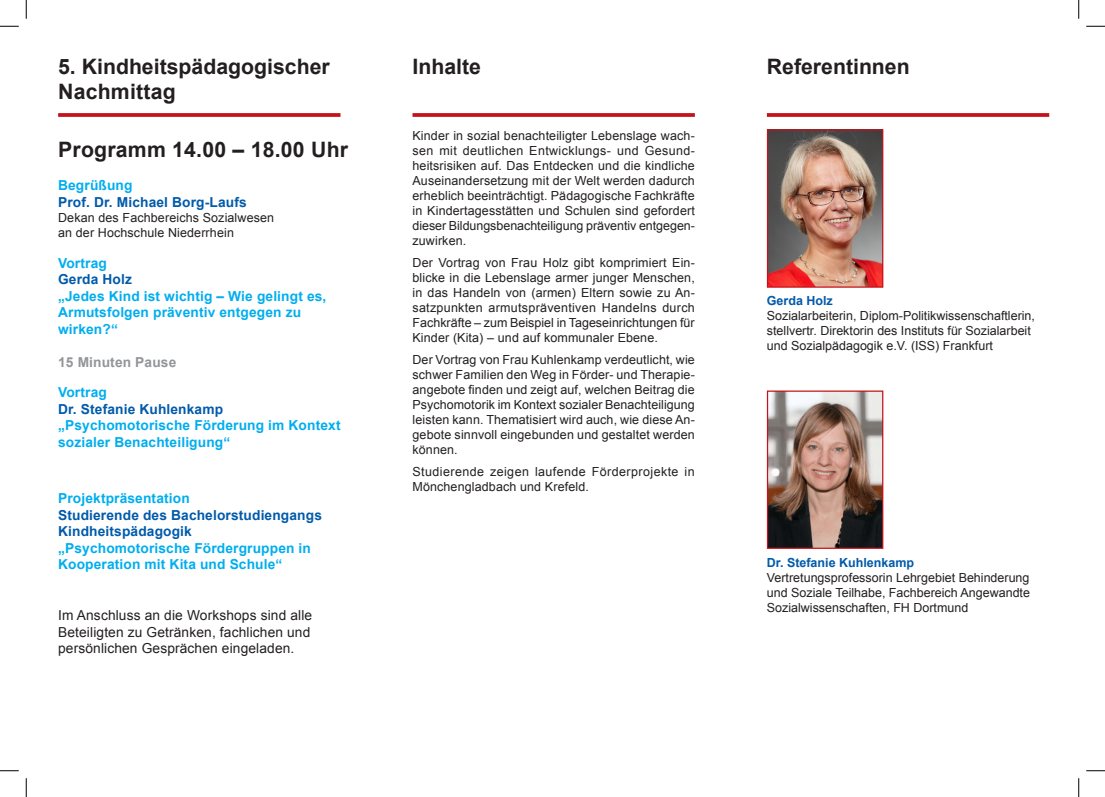
<style>
.page{position:relative;width:1105px;height:797px;background:#fff}
.page>*{position:absolute;margin:0;border:0;box-sizing:border-box;transform-origin:0 0}
.t1{font:700 21.25px/25.5px "Arial";color:#231f20}
.t2{font:700 13.75px/16.5px "Arial";letter-spacing:.01em;color:#00aeef}
.t3{font:700 13.75px/16.5px "Arial";letter-spacing:.01em;color:#015aaa}
.t4{font:13.75px/16.5px "Arial";letter-spacing:.01em;color:#231f20}
.t5{font:700 13.75px "Arial";letter-spacing:.01em;color:#939598}
.t6{font:12.5px/15px "Arial";color:#231f20;text-align:justify}
.t7{font:12.5px/15px "Arial";letter-spacing:.035em;color:#231f20}
.t8{font:700 12.5px "Arial";color:#015aaa}
</style>
<div class="page">
<svg style="left:412px;top:113px;width:283px;height:4px"></svg>
<svg style="left:58px;top:113px;width:282px;height:4px"></svg>
<svg style="left:767px;top:113px;width:282px;height:4px"></svg>
<img style="left:769px;top:131px;width:112px;height:155px">
<div style="left:767px;top:129px;width:116px;height:159px;border:1px solid #c4121a"></div>
<img style="left:769px;top:392px;width:112px;height:155px">
<div style="left:767px;top:390px;width:116px;height:159px;border:1px solid #c4121a"></div>
<svg style="left:0;top:25px;width:19px;height:2px"></svg>
<svg style="left:1086px;top:25px;width:19px;height:2px"></svg>
<svg style="left:0;top:770px;width:19px;height:1px"></svg>
<svg style="left:1086px;top:770px;width:19px;height:1px"></svg>
<svg style="left:25px;top:0;width:2px;height:19px"></svg>
<svg style="left:25px;top:778px;width:2px;height:19px"></svg>
<svg style="left:1078px;top:0;width:1px;height:19px"></svg>
<svg style="left:1078px;top:778px;width:1px;height:19px"></svg>
<h1 class="t1" style="left:58px;top:54px;width:273px">5. Kindheitspädagogischer<br>Nachmittag</h1>
<h1 class="t1" style="left:58px;top:138px;width:291px">Programm 14.00 – 18.00 Uhr</h1>
<p class="t2" style="left:58px;top:178px;width:76px">Begrüßung</p>
<p class="t3" style="left:58px;top:194px;width:190px">Prof. Dr. Michael Borg-Laufs</p>
<p class="t6" style="left:58px;top:210px;width:218px">Dekan des Fachbereichs Sozialwesen an der Hochschule Niederrhein</p>
<p class="t2" style="left:58px;top:255px;width:50px">Vortrag</p>
<p class="t3" style="left:58px;top:271px;width:75px">Gerda Holz</p>
<p class="t2" style="left:58px;top:288px;width:270px">„Jedes Kind ist wichtig – Wie gelingt es,<br>Armutsfolgen präventiv entgegen zu wirken?“</p>
<p class="t5" style="left:58px;top:352px;width:120px">15 Minuten Pause</p>
<p class="t2" style="left:58px;top:384px;width:50px">Vortrag</p>
<p class="t3" style="left:58px;top:401px;width:167px">Dr. Stefanie Kuhlenkamp</p>
<p class="t2" style="left:58px;top:417px;width:284px">„Psychomotorische Förderung im Kontext sozialer Benachteiligung“</p>
<p class="t2" style="left:58px;top:491px;width:133px">Projektpräsentation</p>
<p class="t3" style="left:58px;top:507px;width:265px">Studierende des Bachelorstudiengangs<br>Kindheitspädagogik</p>
<p class="t2" style="left:58px;top:540px;width:254px">„Psychomotorische Fördergruppen in<br>Kooperation mit Kita und Schule“</p>
<p class="t4" style="left:58px;top:607px;width:256px">Im Anschluss an die Workshops sind alle<br>Beteiligten zu Getränken, fachlichen und persönlichen Gesprächen eingeladen.</p>
<h1 class="t1" style="left:412px;top:54px;width:70px">Inhalte</h1>
<p class="t6" style="left:412px;top:128px;width:284px">Kinder in sozial benachteiligter Lebenslage wach&shy;sen mit deutlichen Entwicklungs- und Gesund&shy;heitsrisiken auf. Das Entdecken und die kindliche Auseinandersetzung mit der Welt werden dadurch erheblich beeinträchtigt. Pädagogische Fachkräfte in Kindertagesstätten und Schulen sind gefordert dieser Bildungsbenachteiligung präventiv entgegen&shy;zuwirken.</p>
<p class="t6" style="left:412px;top:255px;width:284px">Der Vortrag von Frau Holz gibt komprimiert Ein&shy;blicke in die Lebenslage armer junger Menschen, in das Handeln von (armen) Eltern sowie zu An&shy;satzpunkten armutspräventiven Handelns durch Fachkräfte – zum Beispiel in Tageseinrichtungen für Kinder (Kita) – und auf kommunaler Ebene.</p>
<p class="t6" style="left:412px;top:352px;width:284px">Der Vortrag von Frau Kuhlenkamp verdeutlicht, wie schwer Familien den Weg in Förder- und Therapie&shy;angebote finden und zeigt auf, welchen Beitrag die Psychomotorik im Kontext sozialer Benachteiligung leisten kann. Thematisiert wird auch, wie diese An&shy;gebote sinnvoll eingebunden und gestaltet werden können.</p>
<p class="t7" style="left:412px;top:464px;width:284px">Studierende zeigen laufende Förderprojekte in<br>Mönchengladbach und Krefeld.</p>
<h1 class="t1" style="left:767px;top:54px;width:144px">Referentinnen</h1>
<p class="t8" style="left:767px;top:292px;width:67px">Gerda Holz</p>
<p class="t6" style="left:767px;top:308px;width:270px;text-align:left">Sozialarbeiterin, Diplom-Politikwissenschaftlerin, stellvertr. Direktorin des Instituts für Sozialarbeit und Sozialpädagogik e.V. (ISS) Frankfurt</p>
<p class="t8" style="left:767px;top:554px;width:149px">Dr. Stefanie Kuhlenkamp</p>
<p class="t6" style="left:767px;top:570px;width:265px">Vertretungsprofessorin Lehrgebiet Behinderung und Soziale Teilhabe, Fachbereich Angewandte Sozialwissenschaften, FH Dortmund</p>
</div>
